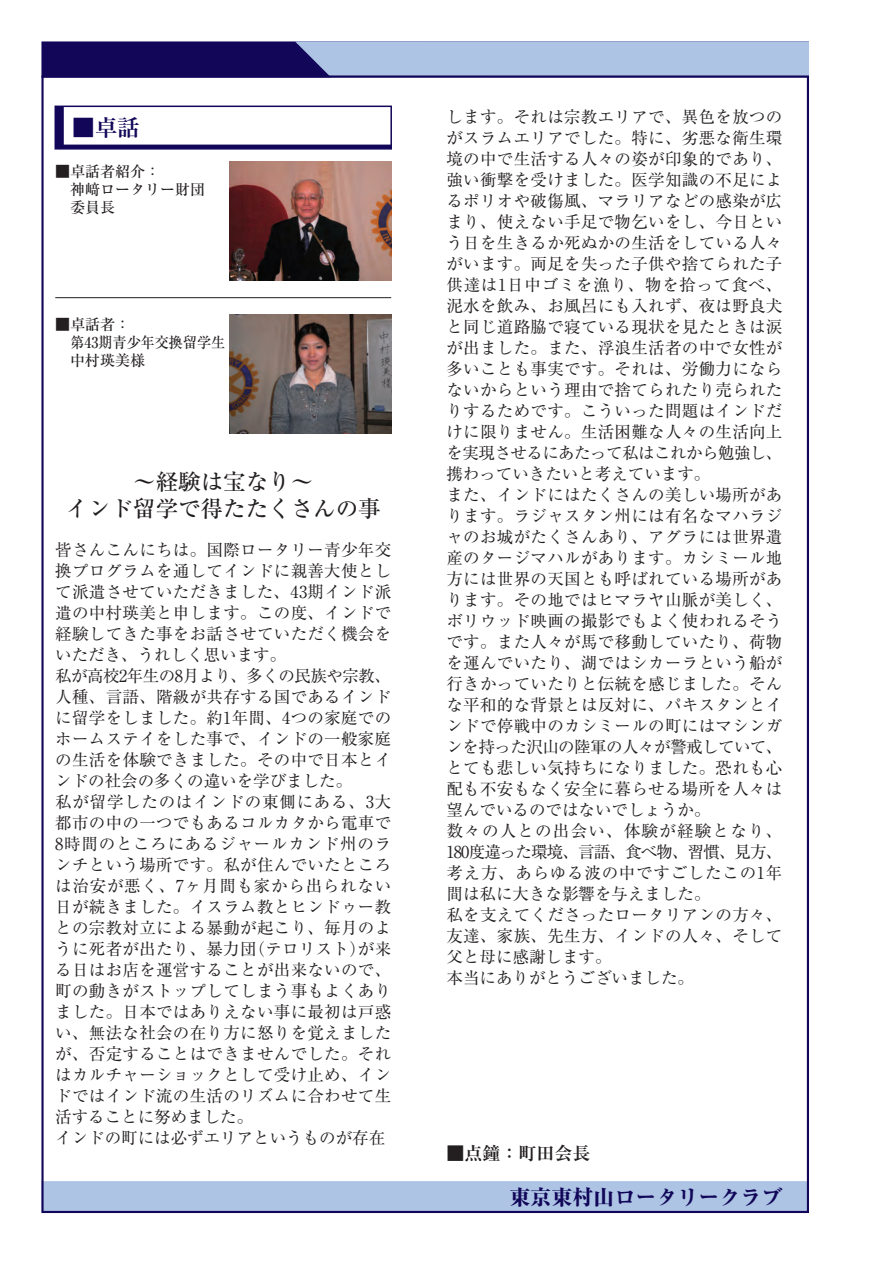
<style>
.page{position:relative;width:893px;height:1263px;background:#fff}
.page>*{position:absolute;margin:0;border:0;box-sizing:border-box;transform-origin:0 0}
.t1{font:500 22.5px/27px "Ryumin Pro";color:#231f20;text-align:center}
.t2{font:700 22.5px "Ryumin Pro";color:#110658}
.t3{font:800 21px "Ryumin Pro";color:#110658}
.t4{font:700 18px "Ryumin Pro";color:#231f20}
.t5{font:16.5px/21px "Ryumin Pro";letter-spacing:.02em;color:#231f20}
.t6{font:500 15px/18px "Ryumin Pro";color:#231f20}
.t7{font:500 15px "Ryumin Pro";color:#231f20;scale:.94 1}
</style>
<div class="page">
<div style="left:41px;top:41px;width:768px;height:37px;background:#110658;border:2px solid #110658"></div>
<div style="left:293px;top:41px;width:516px;height:34px;background:#adc4e5"></div>
<div style="left:41px;top:1181px;width:768px;height:32px;background:#adc4e5"></div>
<img style="left:230px;top:162px;width:161px;height:119px">
<img style="left:230px;top:315px;width:161px;height:119px">
<svg style="left:58px;top:109px;width:331px;height:38px"></svg>
<div style="left:55px;top:106px;width:337px;height:44px;border:2px solid #110658"></div>
<hr style="left:55px;top:297px;width:336px;height:1px;background:#231f20">
<h1 class="t2" style="left:72px;top:109px;width:69px">■卓話</h1>
<p class="t6" style="left:55px;top:161px;width:152px">■卓話者紹介：<br>　神﨑ロータリー財団　委員長</p>
<p class="t6" style="left:55px;top:314px;width:77px">■卓話者：</p>
<p class="t7" style="left:70px;top:330px;width:166px">第43期青少年交換留学生</p>
<p class="t6" style="left:55px;top:350px;width:92px">　中村瑛美様</p>
<h1 class="t1" style="left:66px;top:467px;width:316px">～経験は宝なり～<br>インド留学で得たたくさんの事</h1>
<p class="t5" style="left:55px;top:538px;width:337px">皆さんこんにちは。国際ロータリー青少年交換プログラムを通してインドに親善大使として派遣させていただきました、43期インド派遣の中村瑛美と申します。この度、インドで経験してきた事をお話させていただく機会をいただき、うれしく思います。<br>私が高校2年生の8月より、多くの民族や宗教、人種、言語、階級が共存する国であるインドに留学をしました。約1年間、4つの家庭でのホームステイをした事で、インドの一般家庭の生活を体験できました。その中で日本とインドの社会の多くの違いを学びました。<br>私が留学したのはインドの東側にある、3大都市の中の一つでもあるコルカタから電車で<br>8時間のところにあるジャールカンド州のランチという場所です。私が住んでいたところは治安が悪く、7ヶ月間も家から出られない日が続きました。イスラム教とヒンドゥー教との宗教対立による暴動が起こり、毎月のように死者が出たり、暴力団(テロリスト)が来る日はお店を運営することが出来ないので、町の動きがストップしてしまう事もよくありました。日本ではありえない事に最初は戸惑い、無法な社会の在り方に怒りを覚えましたが、否定することはできませんでした。それはカルチャーショックとして受け止め、インドではインド流の生活のリズムに合わせて生活することに努めました。<br>インドの町には必ずエリアというものが存在</p>
<p class="t5" style="left:446px;top:105px;width:337px">します。それは宗教エリアで、異色を放つのがスラムエリアでした。特に、劣悪な衛生環境の中で生活する人々の姿が印象的であり、強い衝撃を受けました。医学知識の不足によるポリオや破傷風、マラリアなどの感染が広まり、使えない手足で物乞いをし、今日という日を生きるか死ぬかの生活をしている人々がいます。両足を失った子供や捨てられた子供達は1日中ゴミを漁り、物を拾って食べ、泥水を飲み、お風呂にも入れず、夜は野良犬と同じ道路脇で寝ている現状を見たときは涙が出ました。また、浮浪生活者の中で女性が多いことも事実です。それは、労働力にならないからという理由で捨てられたり売られたりするためです。こういった問題はインドだけに限りません。生活困難な人々の生活向上を実現させるにあたって私はこれから勉強し、携わっていきたいと考えています。<br>また、インドにはたくさんの美しい場所があります。ラジャスタン州には有名なマハラジャのお城がたくさんあり、アグラには世界遺産のタージマハルがあります。カシミール地方には世界の天国とも呼ばれている場所があります。その地ではヒマラヤ山脈が美しく、ボリウッド映画の撮影でもよく使われるそうです。また人々が馬で移動していたり、荷物を運んでいたり、湖ではシカーラという船が行きかっていたりと伝統を感じました。そんな平和的な背景とは反対に、パキスタンとインドで停戦中のカシミールの町にはマシンガンを持った沢山の陸軍の人々が警戒していて、とても悲しい気持ちになりました。恐れも心配も不安もなく安全に暮らせる場所を人々は望んでいるのではないでしょうか。<br>数々の人との出会い、体験が経験となり、<br>180度違った環境、言語、食べ物、習慣、見方、考え方、あらゆる波の中ですごしたこの1年間は私に大きな影響を与えました。<br>私を支えてくださったロータリアンの方々、友達、家族、先生方、インドの人々、そして父と母に感謝します。<br>本当にありがとうございました。</p>
<p class="t4" style="left:446px;top:1139px;width:145px">■点鐘：町田会長</p>
<p class="t3" style="left:509px;top:1180px;width:274px">東京東村山ロータリークラブ</p>
</div>
